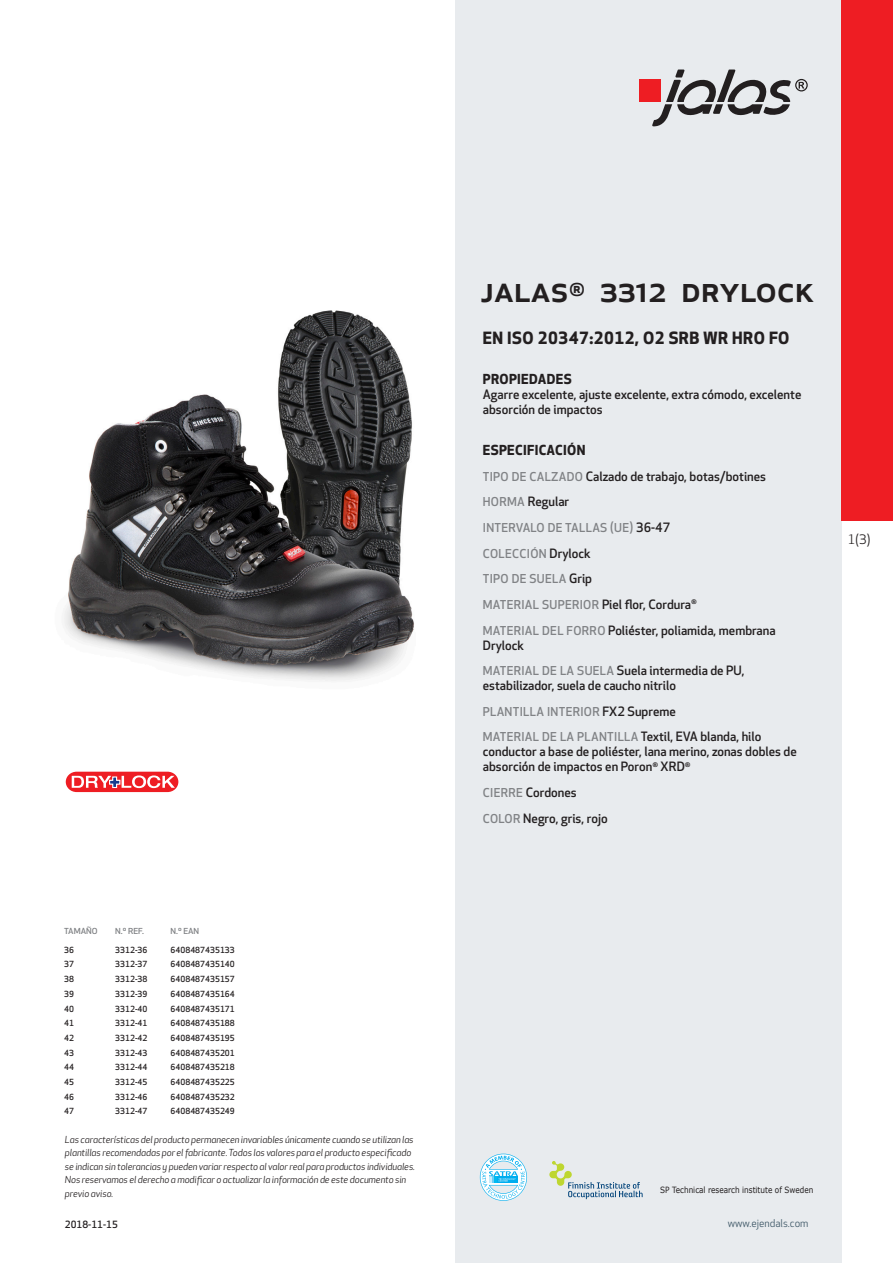
<style>
.page{position:relative;width:893px;height:1263px;background:#fff}
.page>*{position:absolute;margin:0;border:0;box-sizing:border-box;transform-origin:0 0}
.prodname{font:500 36px "Apex New";color:#231f20}
.Funktion_body{font:700 16.5px "Apex New";letter-spacing:.025em;color:#231f20}
.Funktion_body-2{font:700 13.5px "Apex New";letter-spacing:.025em;color:#231f20}
.t1{font:12.75px "Apex New";color:#231f20}
.Funktion_body-3{font:500 12.6px/15px "Apex New";color:#231f20}
.Funktion_body-4{font:500 12px "Apex New";letter-spacing:.025em;color:#808285}
.t2{font:10.5px "Apex New";color:#405968}
.Sidfot_datum{font:500 9.75px "Apex New";color:#231f20}
.t3{font:italic 9.45px/13.5px "Apex New";letter-spacing:-.01em;color:#231f20}
.t4{font:8.55px "Verdana";color:#231f20;scale:.85 1}
.ArticleTable_body{font:500 8.25px "Apex New";color:#231f20}
.ArticeTable_header{font:500 8.1px "Apex New";color:#808285;scale:1.06 1}
.s1{font-size:12px;color:#808285}
.s2{font-size:12.6px;color:#231f20}
</style>
<div class="page">
<div style="left:455px;top:0;width:387px;height:1263px;background:#e8ebee"></div>
<svg style="left:549px;top:1161px;width:94px;height:38px"></svg>
<svg style="left:480px;top:1154px;width:47px;height:47px"></svg>
<div style="left:639px;top:80px;width:22px;height:22px;background:#ee1d23"></div>
<svg style="left:652px;top:70px;width:156px;height:56px"></svg>
<div style="left:842px;top:0;width:51px;height:520px;background:#ee1d23"></div>
<img style="left:64px;top:310px;width:350px;height:371px">
<svg style="left:65px;top:771px;width:114px;height:22px"></svg>
<p class="ArticeTable_header" style="left:64px;top:925px;width:33px">TAMAÑO</p>
<p class="ArticeTable_header" style="left:115px;top:925px;width:29px">N.º REF.</p>
<p class="ArticeTable_header" style="left:171px;top:925px;width:29px">N.º EAN</p>
<p class="ArticleTable_body" style="left:64px;top:944px;width:11px">36</p>
<p class="ArticleTable_body" style="left:115px;top:944px;width:34px">3312-36</p>
<p class="ArticleTable_body" style="left:171px;top:944px;width:66px">6408487435133</p>
<p class="ArticleTable_body" style="left:64px;top:959px;width:11px">37</p>
<p class="ArticleTable_body" style="left:115px;top:959px;width:34px">3312-37</p>
<p class="ArticleTable_body" style="left:171px;top:959px;width:66px">6408487435140</p>
<p class="ArticleTable_body" style="left:64px;top:973px;width:11px">38</p>
<p class="ArticleTable_body" style="left:115px;top:973px;width:34px">3312-38</p>
<p class="ArticleTable_body" style="left:171px;top:973px;width:66px">6408487435157</p>
<p class="ArticleTable_body" style="left:64px;top:988px;width:11px">39</p>
<p class="ArticleTable_body" style="left:115px;top:988px;width:34px">3312-39</p>
<p class="ArticleTable_body" style="left:171px;top:988px;width:66px">6408487435164</p>
<p class="ArticleTable_body" style="left:64px;top:1003px;width:11px">40</p>
<p class="ArticleTable_body" style="left:115px;top:1003px;width:34px">3312-40</p>
<p class="ArticleTable_body" style="left:171px;top:1003px;width:66px">6408487435171</p>
<p class="ArticleTable_body" style="left:64px;top:1018px;width:11px">41</p>
<p class="ArticleTable_body" style="left:115px;top:1018px;width:34px">3312-41</p>
<p class="ArticleTable_body" style="left:171px;top:1018px;width:66px">6408487435188</p>
<p class="ArticleTable_body" style="left:64px;top:1032px;width:11px">42</p>
<p class="ArticleTable_body" style="left:115px;top:1032px;width:34px">3312-42</p>
<p class="ArticleTable_body" style="left:171px;top:1032px;width:66px">6408487435195</p>
<p class="ArticleTable_body" style="left:64px;top:1047px;width:11px">43</p>
<p class="ArticleTable_body" style="left:115px;top:1047px;width:34px">3312-43</p>
<p class="ArticleTable_body" style="left:171px;top:1047px;width:66px">6408487435201</p>
<p class="ArticleTable_body" style="left:64px;top:1062px;width:11px">44</p>
<p class="ArticleTable_body" style="left:115px;top:1062px;width:34px">3312-44</p>
<p class="ArticleTable_body" style="left:171px;top:1062px;width:66px">6408487435218</p>
<p class="ArticleTable_body" style="left:64px;top:1076px;width:11px">45</p>
<p class="ArticleTable_body" style="left:115px;top:1076px;width:34px">3312-45</p>
<p class="ArticleTable_body" style="left:171px;top:1076px;width:66px">6408487435225</p>
<p class="ArticleTable_body" style="left:64px;top:1091px;width:11px">46</p>
<p class="ArticleTable_body" style="left:115px;top:1091px;width:34px">3312-46</p>
<p class="ArticleTable_body" style="left:171px;top:1091px;width:66px">6408487435232</p>
<p class="ArticleTable_body" style="left:64px;top:1106px;width:11px">47</p>
<p class="ArticleTable_body" style="left:115px;top:1106px;width:34px">3312-47</p>
<p class="ArticleTable_body" style="left:171px;top:1106px;width:66px">6408487435249</p>
<p class="t3" style="left:65px;top:1132px;width:352px">Las características del producto permanecen invariables únicamente cuando se utilizan las plantillas recomendadas por el fabricante. Todos los valores para el producto especificado se indican sin tolerancias y pueden variar respecto al valor real para productos individuales.<br>Nos reservamos el derecho a modificar o actualizar la información de este documento sin previo aviso.</p>
<p class="Sidfot_datum" style="left:65px;top:1218px;width:54px">2018-11-15</p>
<p class="prodname" style="left:480px;top:265px;width:336px">JALAS<sup>®</sup> 3312 Drylock</p>
<p class="Funktion_body" style="left:483px;top:326px;width:308px">EN ISO 20347:2012, O2 SRB WR HRO FO</p>
<p class="Funktion_body-2" style="left:483px;top:370px;width:90px">PROPIEDADES</p>
<p class="Funktion_body-3" style="left:483px;top:387px;width:320px">Agarre excelente, ajuste excelente, extra cómodo, excelente absorción de impactos</p>
<p class="Funktion_body-2" style="left:483px;top:440px;width:104px">ESPECIFICACIÓN</p>
<p class="Funktion_body-3" style="left:483px;top:468px;width:285px"><span class="s1">TIPO DE CALZADO</span> Calzado de trabajo, botas/botines</p>
<p class="Funktion_body-3" style="left:483px;top:494px;width:88px"><span class="s1">HORMA</span> Regular</p>
<p class="Funktion_body-4" style="left:483px;top:520px;width:189px">INTERVALO DE TALLAS (UE) <span class="s2">36-47</span></p>
<p class="Funktion_body-4" style="left:483px;top:545px;width:109px">COLECCIÓN <span class="s2">Drylock</span></p>
<p class="Funktion_body-4" style="left:483px;top:571px;width:111px">TIPO DE SUELA <span class="s2">Grip</span></p>
<p class="Funktion_body-4" style="left:483px;top:596px;width:216px">MATERIAL SUPERIOR <span class="s2">Piel flor, Cordura</span><sup>®</sup></p>
<p class="Funktion_body-3" style="left:483px;top:622px;width:294px"><span class="s1">MATERIAL DEL FORRO</span> Poliéster, poliamida, membrana<br>Drylock</p>
<p class="Funktion_body-3" style="left:483px;top:663px;width:263px"><span class="s1">MATERIAL DE LA SUELA</span> Suela intermedia de PU, estabilizador, suela de caucho nitrilo</p>
<p class="Funktion_body-4" style="left:483px;top:703px;width:195px">PLANTILLA INTERIOR <span class="s2">FX2 Supreme</span></p>
<p class="Funktion_body-4" style="left:483px;top:729px;width:280px">MATERIAL DE LA PLANTILLA <span class="s2">Textil, EVA blanda, hilo</span></p>
<p class="Funktion_body-3" style="left:483px;top:744px;width:315px">conductor a base de poliéster, lana merino, zonas dobles de absorción de impactos en Poron<sup>®</sup> XRD<sup>®</sup></p>
<p class="Funktion_body-3" style="left:483px;top:785px;width:95px"><span class="s1">CIERRE</span> Cordones</p>
<p class="Funktion_body-3" style="left:483px;top:810px;width:126px"><span class="s1">COLOR</span> Negro, gris, rojo</p>
<p class="t1" style="left:848px;top:531px;width:24px">1(3)</p>
<p class="t4" style="left:660px;top:1184px;width:182px">SP Technical research institute of Sweden</p>
<p class="t2" style="left:728px;top:1217px;width:82px">www.ejendals.com</p>
</div>
